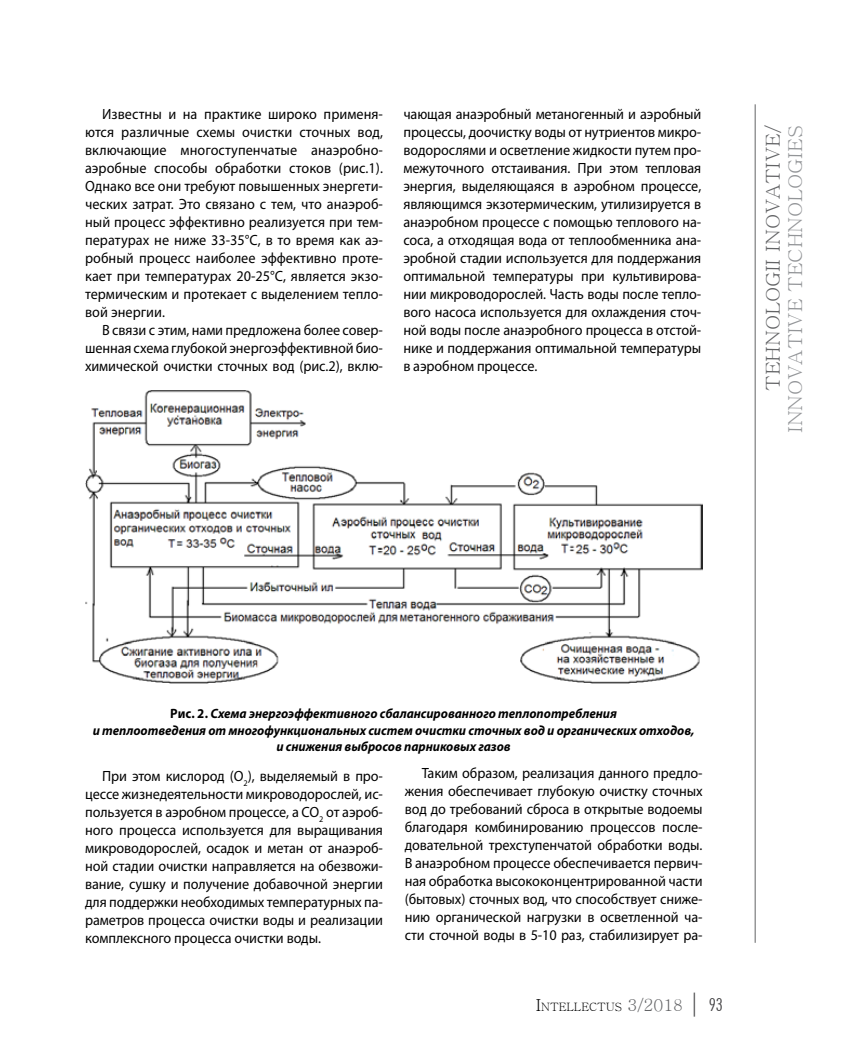
<style>
.page{position:relative;width:851px;height:1063px;background:#fff}
.page>*{position:absolute;margin:0;border:0;box-sizing:border-box;transform-origin:0 0}
.t1{font:19.2px "Batang";color:#939598;scale:1.06 1}
.t2{font:19.2px "Batang";color:#636466;scale:1.06 1}
.t3{font:14.85px/18px "Myriad Pro";color:#000;text-align:justify;scale:.94 1}
.t4{font:italic 700 13.5px/16.5px "Myriad Pro";color:#000;text-align:center;scale:.94 1}
.t5{font:11.55px "Batang";color:#000}
.s1{font-style:normal}
.s2{font-size:16.5px}
.s3{font-size:16.5px;color:#636466}
.s4{font-family:"Futura AT Light";font-stretch:condensed;font-size:24px;color:#414042}
.s5{font-family:"Futura AT Light";font-stretch:condensed;font-size:18px;color:#414042}
</style>
<div class="page">
<hr style="left:754px;top:104px;width:1px;height:839px;background:#636466">
<img style="left:85px;top:390px;width:617px;height:294px">
<p class="t3" style="left:85px;top:105px;width:319px;text-indent:17px">Известны и на практике широко применя&shy;ются различные схемы очистки сточных вод, включающие многоступенчатые анаэробно&shy;аэробные способы обработки стоков (рис.1).<br>Однако все они требуют повышенных энергети&shy;ческих затрат. Это связано с тем, что анаэроб&shy;ный процесс эффективно реализуется при тем&shy;пературах не ниже 33-35°С, в то время как аэ&shy;робный процесс наиболее эффективно проте&shy;кает при температурах 20-25°С, является экзо&shy;термическим и протекает с выделением тепло&shy;вой энергии.</p>
<p class="t3" style="left:85px;top:321px;width:318px;text-indent:17px">В связи с этим, нами предложена более совер&shy;шенная схема глубокой энергоэффективной био&shy;химической очистки сточных вод (рис.2), вклю-</p>
<p class="t3" style="left:403px;top:106px;width:319px">чающая анаэробный метаногенный и аэробный процессы, доочистку воды от нутриентов микро&shy;водорослями и осветление жидкости путем про&shy;межуточного отстаивания. При этом тепловая энергия, выделяющаяся в аэробном процессе, являющимся экзотермическим, утилизируется в анаэробном процессе с помощью теплового на&shy;соса, а отходящая вода от теплообменника ана&shy;эробной стадии используется для поддержания оптимальной температуры при культивирова&shy;нии микроводорослей. Часть воды после тепло&shy;вого насоса используется для охлаждения сточ&shy;ной воды после анаэробного процесса в отстой&shy;нике и поддержания оптимальной температуры в аэробном процессе.</p>
<p class="t2" style="left:763px;top:391px;width:252px;rotate:-90deg">tehnologii inovative/</p>
<p class="t1" style="left:785px;top:433px;width:292px;rotate:-90deg">innovative technologies</p>
<p class="t4" style="left:93px;top:706px;width:641px"><span class="s1">Рис. 2.</span> Схема энергоэффективного сбалансированного теплопотребления<br>и теплоотведения от многофункциональных систем очистки сточных вод и органических отходов, и снижения выбросов парниковых газов</p>
<p class="t3" style="left:85px;top:767px;width:318px;text-indent:17px">При этом кислород (О<sub>2</sub>), выделяемый в про&shy;цессе жизнедеятельности микроводорослей, ис&shy;пользуется в аэробном процессе, а СО<sub>2</sub> от аэроб&shy;ного процесса используется для выращивания микроводорослей, осадок и метан от анаэроб&shy;ной стадии очистки направляется на обезвожи&shy;вание, сушку и получение добавочной энергии для поддержки необходимых температурных па&shy;раметров процесса очистки воды и реализации комплексного процесса очистки воды.</p>
<p class="t3" style="left:404px;top:765px;width:319px;text-indent:17px">Таким образом, реализация данного предло&shy;жения обеспечивает глубокую очистку сточных вод до требований сброса в открытые водоемы благодаря комбинированию процессов после&shy;довательной трехступенчатой обработки воды.<br>В анаэробном процессе обеспечивается первич&shy;ная обработка высококонцентрированной части (бытовых) сточных вод, что способствует сниже&shy;нию органической нагрузки в осветленной ча&shy;сти сточной воды в 5-10 раз, стабилизирует ра-</p>
<p class="t5" style="left:535px;top:1001px;width:188px"><span class="s2">I</span>NTELLECTUS <span class="s3">3/2018</span> <span class="s4">|</span> <span class="s5">93</span></p>
</div>
